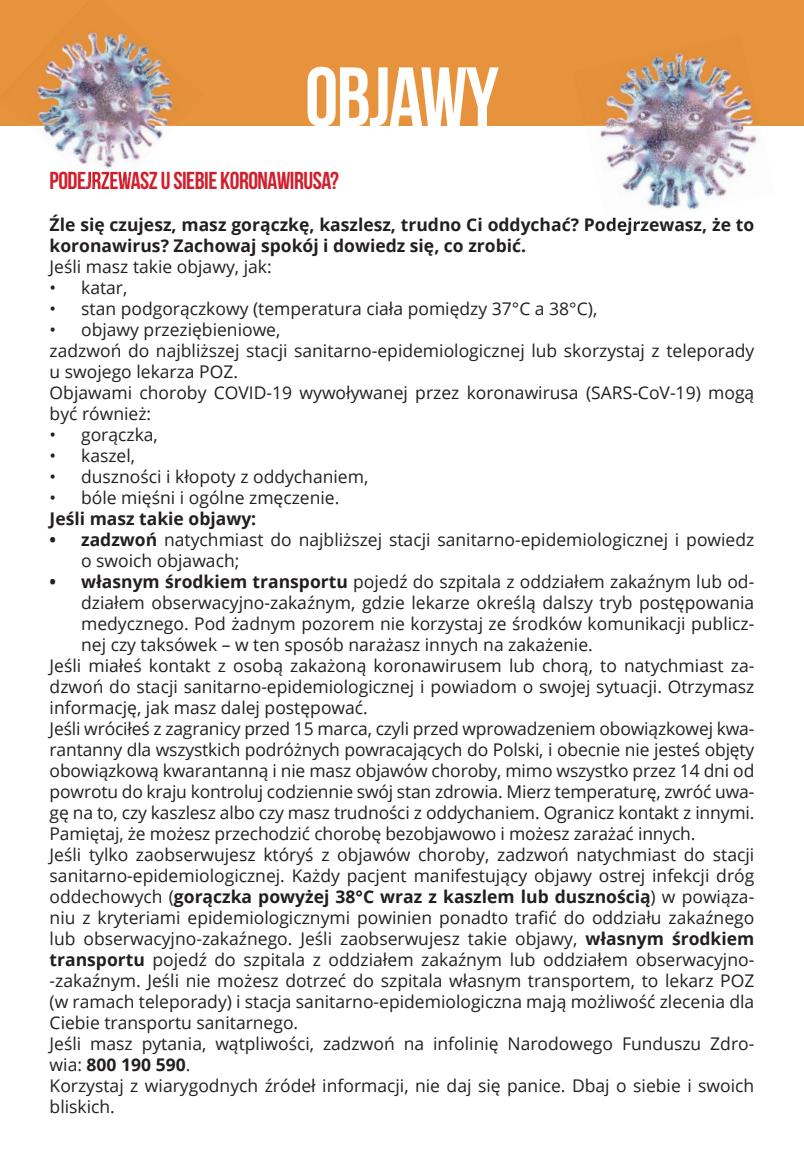
<style>
.page{position:relative;width:804px;height:1166px;background:#fff}
.page>*{position:absolute;margin:0;border:0;box-sizing:border-box;transform-origin:0 0}
.t1{font:84px "Bebas Neue";letter-spacing:-.02em;color:#fff}
.t2{font:24.5px "Bebas Neue";letter-spacing:-.02em;color:#d11f2d}
.t3{font:17.5px/21px "Open Sans";color:#231f20}
.t4{font:700 17.5px/21px "Open Sans";color:#231f20}
.s1{font-weight:700}
.s2{font-weight:400}
</style>
<div class="page">
<div style="left:0;top:0;width:804px;height:126px;background:#e7923c"></div>
<img style="left:43px;top:126px;width:120px;height:46px">
<img style="left:28px;top:48px;width:80px;height:78px">
<img style="left:108px;top:77px;width:68px;height:49px">
<img style="left:62px;top:32px;width:105px;height:65px">
<img style="left:78px;top:172px;width:54px;height:17px">
<img style="left:663px;top:126px;width:94px;height:84px">
<img style="left:600px;top:126px;width:63px;height:81px">
<img style="left:606px;top:217px;width:43px;height:14px">
<img style="left:643px;top:52px;width:117px;height:74px">
<img style="left:584px;top:67px;width:59px;height:59px">
<h1 class="t1" style="left:305px;top:51px;width:195px">OBJAWY</h1>
<h2 class="t2" style="left:50px;top:167px;width:291px">PODEJRZEWASZ U SIEBIE KORONAWIRUSA?</h2>
<p class="t4" style="left:50px;top:214px;width:706px">Źle się czujesz, masz gorączkę, kaszlesz, trudno Ci oddychać? Podejrzewasz, że to koronawirus? Zachowaj spokój i dowiedz się, co zrobić.</p>
<p class="t3" style="left:50px;top:256px;width:223px">Jeśli masz takie objawy, jak:</p>
<p class="t3" style="left:50px;top:277px;width:79px">• katar,</p>
<p class="t3" style="left:50px;top:298px;width:549px">• stan podgorączkowy (temperatura ciała pomiędzy 37°C a 38°C),</p>
<p class="t3" style="left:50px;top:319px;width:706px">• objawy przeziębieniowe,<br>zadzwoń do najbliższej stacji sanitarno-epidemiologicznej lub skorzystaj z teleporady u swojego lekarza POZ.<br>Objawami choroby COVID-19 wywoływanej przez koronawirusa (SARS-CoV-19) mogą być również:</p>
<p class="t3" style="left:50px;top:424px;width:110px">• gorączka,</p>
<p class="t3" style="left:50px;top:445px;width:87px">• kaszel,</p>
<p class="t3" style="left:50px;top:466px;width:320px">• duszności i kłopoty z oddychaniem,</p>
<p class="t3" style="left:50px;top:487px;width:291px">• bóle mięśni i ogólne zmęczenie.</p>
<p class="t4" style="left:50px;top:508px;width:208px">Jeśli masz takie objawy:</p>
<p class="t3" style="left:81px;top:529px;width:674px;text-indent:-32px"><span class="s1">• zadzwoń</span> natychmiast do najbliższej stacji sanitarno-epidemiologicznej i powiedz o swoich objawach;</p>
<p class="t3" style="left:50px;top:571px;width:706px"><span class="s1">• własnym środkiem transportu</span> pojedź do szpitala z oddziałem zakaźnym lub od-</p>
<p class="t3" style="left:81px;top:592px;width:674px">działem obserwacyjno-zakaźnym, gdzie lekarze określą dalszy tryb postępowania</p>
<p class="t3" style="left:81px;top:613px;width:674px">medycznego. Pod żadnym pozorem nie korzystaj ze środków komunikacji publicz-</p>
<p class="t3" style="left:81px;top:634px;width:513px">nej czy taksówek – w ten sposób narażasz innych na zakażenie.</p>
<p class="t3" style="left:50px;top:655px;width:706px">Jeśli miałeś kontakt z osobą zakażoną koronawirusem lub chorą, to natychmiast za-</p>
<p class="t3" style="left:50px;top:676px;width:706px">dzwoń do stacji sanitarno-epidemiologicznej i powiadom o swojej sytuacji. Otrzymasz</p>
<p class="t3" style="left:50px;top:697px;width:320px">informację, jak masz dalej postępować.</p>
<p class="t3" style="left:50px;top:718px;width:706px">Jeśli wróciłeś z zagranicy przed 15 marca, czyli przed wprowadzeniem obowiązkowej kwa-</p>
<p class="t3" style="left:50px;top:739px;width:706px">rantanny dla wszystkich podróżnych powracających do Polski, i obecnie nie jesteś objęty</p>
<p class="t3" style="left:50px;top:760px;width:706px">obowiązkową kwarantanną i nie masz objawów choroby, mimo wszystko przez 14 dni od</p>
<p class="t3" style="left:50px;top:781px;width:706px">powrotu do kraju kontroluj codziennie swój stan zdrowia. Mierz temperaturę, zwróć uwa-</p>
<p class="t3" style="left:50px;top:802px;width:706px">gę na to, czy kaszlesz albo czy masz trudności z oddychaniem. Ogranicz kontakt z innymi.</p>
<p class="t3" style="left:50px;top:823px;width:647px">Pamiętaj, że możesz przechodzić chorobę bezobjawowo i możesz zarażać innych.</p>
<p class="t3" style="left:50px;top:844px;width:706px">Jeśli tylko zaobserwujesz któryś z objawów choroby, zadzwoń natychmiast do stacji</p>
<p class="t3" style="left:50px;top:865px;width:706px">sanitarno-epidemiologicznej. Każdy pacjent manifestujący objawy ostrej infekcji dróg</p>
<p class="t4" style="left:50px;top:886px;width:706px"><span class="s2">oddechowych (</span>gorączka powyżej 38°C wraz z kaszlem lub dusznością<span class="s2">) w powiąza-</span></p>
<p class="t3" style="left:50px;top:907px;width:706px">niu z kryteriami epidemiologicznymi powinien ponadto trafić do oddziału zakaźnego</p>
<p class="t3" style="left:50px;top:928px;width:706px">lub obserwacyjno-zakaźnego. Jeśli zaobserwujesz takie objawy, <span class="s1">własnym środkiem</span></p>
<p class="t3" style="left:50px;top:949px;width:706px"><span class="s1">transportu</span> pojedź do szpitala z oddziałem zakaźnym lub oddziałem obserwacyjno-</p>
<p class="t3" style="left:50px;top:970px;width:706px">-zakaźnym. Jeśli nie możesz dotrzeć do szpitala własnym transportem, to lekarz POZ</p>
<p class="t3" style="left:50px;top:991px;width:706px">(w ramach teleporady) i stacja sanitarno-epidemiologiczna mają możliwość zlecenia dla</p>
<p class="t3" style="left:50px;top:1012px;width:250px">Ciebie transportu sanitarnego.</p>
<p class="t3" style="left:50px;top:1033px;width:706px">Jeśli masz pytania, wątpliwości, zadzwoń na infolinię Narodowego Funduszu Zdro-</p>
<p class="t4" style="left:50px;top:1054px;width:142px"><span class="s2">wia:</span> 800 190 590<span class="s2">.</span></p>
<p class="t3" style="left:50px;top:1075px;width:706px">Korzystaj z wiarygodnych źródeł informacji, nie daj się panice. Dbaj o siebie i swoich</p>
<p class="t3" style="left:50px;top:1096px;width:67px">bliskich.</p>
</div>
